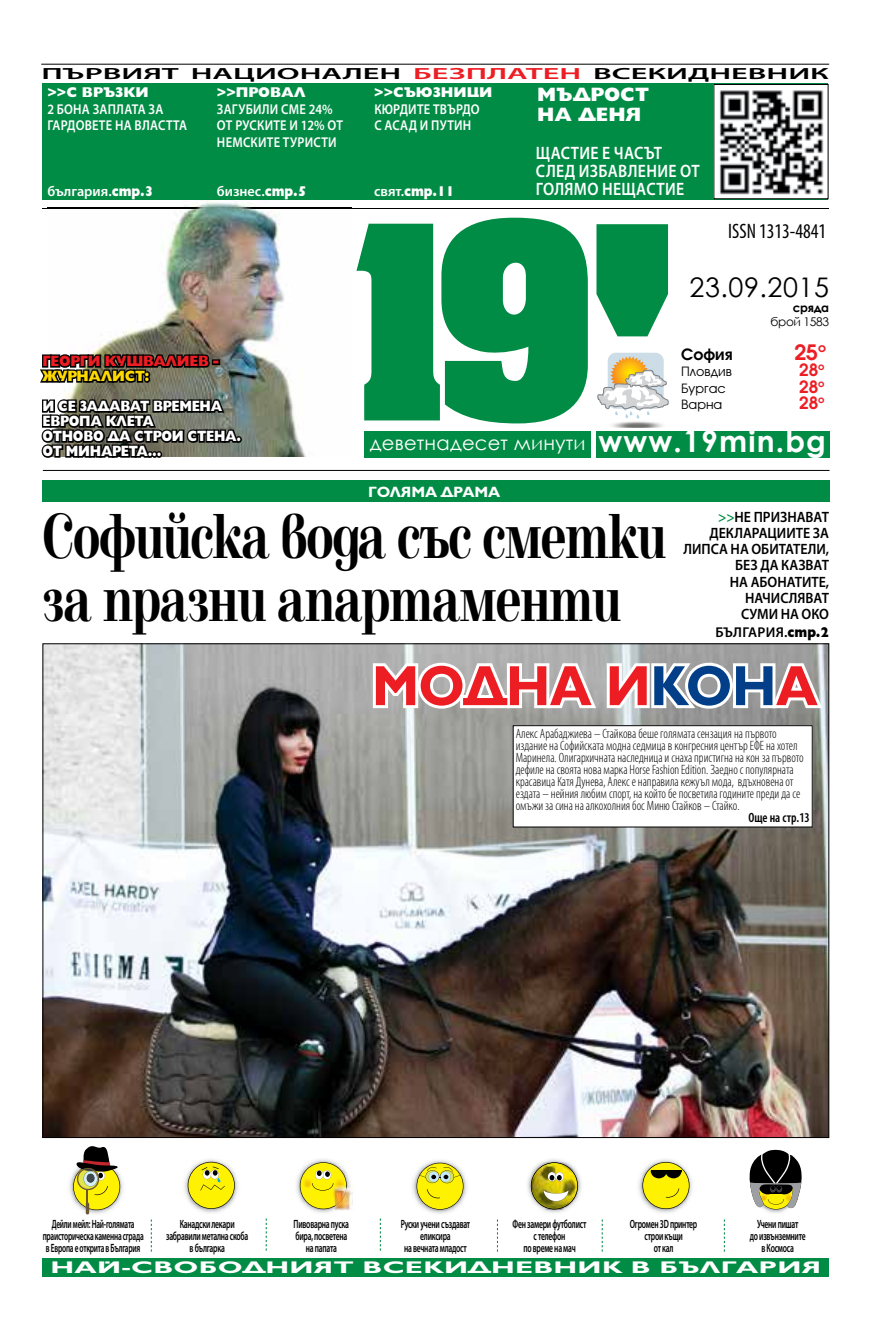
<style>
.page{position:relative;width:893px;height:1340px;background:#fff}
.page>*{position:absolute;margin:0;border:0;box-sizing:border-box;transform-origin:0 0}
.t1{font:700 66px/63px "Elfin CYR";letter-spacing:-.025em;color:#000;scale:.74 1}
.t2{font:700 57px "Gilt";letter-spacing:-.01em;color:#ed1d24;scale:.94 1}
.t3{font:700 29.85px "Century Gothic";letter-spacing:.04em;color:#fff}
.t4{font:27px "Century Gothic";letter-spacing:.02em;color:#000}
.t5{font:700 22.35px "Avanti CYR";color:#ed1d24}
.t6{font:condensed 21px "Myriad Pro";color:#000;scale:.95 1}
.t7{font:19.5px "Century Gothic";letter-spacing:.01em;color:#fff}
.t8{font:800 19.5px/19.5px "Gilt";color:#fff}
.t9{font:600 18px/18px "Myriad Pro";letter-spacing:.02em;color:#fff;scale:.88 1}
.t10{font:700 17.85px "Avanti CYR";color:#ed1d24}
.t11{font:700 16.95px "Gilt";letter-spacing:.01em;color:#fff;scale:1.68 1}
.t12{font:700 16.35px "Avanti CYR";color:#000}
.t13{font:600 16.2px "Myriad Pro";color:#000;scale:2 1}
.t14{font:600 15px/16.2px "Myriad Pro";color:#000;text-align:right;scale:.93 1}
.t15{font:800 15px/15px "Gilt";letter-spacing:-.02em;color:#fff;scale:.86 1}
.t16{font:800 15px "Gilt";letter-spacing:-.02em;color:#ed1d24;scale:.93 1}
.t17{font:700 15px "Gilt";letter-spacing:-.01em;color:#fff;scale:1.04 1}
.t18{font:800 15px "Gilt";letter-spacing:-.02em;color:#ffda00;scale:.93 1}
.t19{font:600 14.25px/16.5px "Myriad Pro";letter-spacing:.02em;color:#fff;scale:.88 1}
.t20{font:800 14.25px "Gilt";color:#fff}
.t21{font:600 14.25px "Myriad Pro";color:#fff}
.t22{font:600 14.25px "Myriad Pro";letter-spacing:.02em;color:#000}
.t23{font:600 14.25px "Myriad Pro";letter-spacing:.02em;color:#fff}
.t24{font:800 14.25px "Gilt";color:#fff;scale:.89 1}
.t25{font:300 condensed 13.5px/12px "Myriad Pro";color:#000;scale:.95 1}
.t26{font:600 condensed 13.5px "Myriad Pro";color:#000;scale:.95 1}
.t27{font:13.35px "Avanti CYR";color:#000}
.t28{font:600 12px/12px "Myriad Pro";letter-spacing:-.03em;color:#000;text-align:center;scale:.63 1}
.t29{font:600 12px/12px "Myriad Pro";letter-spacing:-.03em;color:#000;text-align:center;scale:.61 1}
.t30{font:12px "Century Gothic";letter-spacing:-.03em;color:#000}
.t31{font:700 12px "Century Gothic";letter-spacing:-.03em;color:#000}
.s1{color:#ed1d24}
.s2{font-family:"Gilt";font-weight:800}
.s3{font-family:"Myriad Pro";font-weight:600}
.s4{color:#008c44}
.s5{color:#023f88}
</style>
<div class="page">
<svg style="left:596px;top:224px;width:72px;height:112px;background:#1e995a"></svg>
<div style="left:364px;top:431px;width:465px;height:27px;background:#008c44"></div>
<div style="left:591px;top:426px;width:5px;height:34px;background:#fff"></div>
<hr style="left:43px;top:208px;width:786px;height:1px;background:#000">
<svg style="left:356px;top:218px;width:232px;height:205px"></svg>
<hr style="left:43px;top:470px;width:786px;height:1px;background:#000">
<hr style="left:41px;top:64px;width:788px;height:1px;background:#000">
<div style="left:43px;top:83px;width:785px;height:117px;background:#008c44"></div>
<div style="left:714px;top:84px;width:114px;height:115px;background:#fff"></div>
<img style="left:719px;top:90px;width:105px;height:105px">
<div style="left:608px;top:353px;width:56px;height:56px;background:#ccdde7;border-radius:8px"></div>
<img style="left:612px;top:418px;width:51px;height:9px">
<img style="left:612px;top:356px;width:37px;height:14px">
<svg style="left:597px;top:370px;width:71px;height:48px"></svg>
<img style="left:47px;top:200px;width:304px;height:257px">
<img style="left:47px;top:208px;width:304px;height:1px">
<div style="left:236px;top:436px;width:6px;height:7px;border:3px solid #000;border-radius:50%"></div>
<svg style="left:40px;top:350px;width:201px;height:108px;background:#464841"></svg>
<div style="left:147px;top:451px;width:6px;height:7px;border:3px solid #000;border-radius:50%"></div>
<div style="left:152px;top:451px;width:6px;height:7px;border:3px solid #000;border-radius:50%"></div>
<div style="left:156px;top:451px;width:6px;height:7px;border:3px solid #000;border-radius:50%"></div>
<div style="left:43px;top:480px;width:787px;height:22px;background:#008c44"></div>
<img style="left:412px;top:1160px;width:55px;height:54px">
<svg style="left:416px;top:1162px;width:48px;height:47px;background:#e0db47"></svg>
<svg style="left:151px;top:1219px;width:1px;height:32px"></svg>
<svg style="left:266px;top:1218px;width:1px;height:32px"></svg>
<svg style="left:380px;top:1218px;width:1px;height:32px"></svg>
<svg style="left:497px;top:1219px;width:1px;height:32px"></svg>
<svg style="left:602px;top:1219px;width:1px;height:32px"></svg>
<svg style="left:724px;top:1219px;width:1px;height:32px"></svg>
<img style="left:184px;top:1159px;width:54px;height:54px">
<svg style="left:188px;top:1161px;width:47px;height:47px;background:#e6de3b"></svg>
<img style="left:764px;top:1209px;width:23px;height:4px">
<svg style="left:750px;top:1149px;width:52px;height:60px"></svg>
<img style="left:45px;top:645px;width:782px;height:490px">
<svg style="left:370px;top:658px;width:457px;height:55px"></svg>
<img style="left:542px;top:1159px;width:25px;height:54px">
<img style="left:529px;top:1161px;width:51px;height:16px">
<img style="left:527px;top:1177px;width:4px;height:21px">
<img style="left:578px;top:1177px;width:3px;height:21px">
<svg style="left:531px;top:1162px;width:47px;height:47px"></svg>
<img style="left:69px;top:1174px;width:54px;height:41px">
<svg style="left:73px;top:1146px;width:47px;height:68px"></svg>
<img style="left:296px;top:1159px;width:54px;height:54px">
<img style="left:333px;top:1185px;width:20px;height:25px">
<svg style="left:300px;top:1162px;width:47px;height:47px;background:#e7d73a"></svg>
<div style="left:513px;top:725px;width:299px;height:102px;background:#fff"></div>
<div style="left:513px;top:725px;width:300px;height:102px;border:1px solid #000"></div>
<img style="left:638px;top:1159px;width:54px;height:54px">
<svg style="left:642px;top:1161px;width:47px;height:48px;background:#d7cf36"></svg>
<hr style="left:651px;top:1169px;width:31px;height:2px;background:#000">
<div style="left:43px;top:1258px;width:786px;height:18px;background:#008c44"></div>
<p class="t13" style="left:42px;top:63px;width:395px">ПЪРВИЯТ НАЦИОНАЛЕН <span class="s1">БЕЗПЛАТЕН</span> ВСЕКИДНЕВНИК</p>
<p class="t20" style="left:47px;top:84px;width:103px">&gt;&gt;С ВРЪЗКИ</p>
<p class="t19" style="left:47px;top:100px;width:160px">2 БОНА ЗАПЛАТА ЗА<br>ГАРДОВЕТЕ НА ВЛАСТТА</p>
<p class="t21" style="left:47px;top:182px;width:108px">българия.<span class="s2">стр.3</span></p>
<p class="t20" style="left:217px;top:84px;width:90px">&gt;&gt;ПРОВАЛ</p>
<p class="t19" style="left:217px;top:100px;width:145px">ЗАГУБИЛИ СМЕ 24%<br>ОТ РУСКИТЕ И 12% ОТ<br>НЕМСКИТЕ ТУРИСТИ</p>
<p class="t23" style="left:217px;top:182px;width:91px">бизнес.<span class="s2">стр.5</span></p>
<p class="t16" style="left:43px;top:353px;width:191px">ГЕОРГИ КУШВАЛИЕВ -</p>
<p class="t18" style="left:43px;top:368px;width:117px">ЖУРНАЛИСТ:</p>
<p class="t15" style="left:43px;top:399px;width:232px">И СЕ ЗАДАВАТ ВРЕМЕНА<br>ЕВРОПА КЛЕТА<br>ОТНОВО ДА СТРОИ СТЕНА.<br>ОТ МИНАРЕТА...</p>
<p class="t20" style="left:374px;top:84px;width:120px">&gt;&gt;СЪЮЗНИЦИ</p>
<p class="t19" style="left:374px;top:100px;width:121px">КЮРДИТЕ ТВЪРДО<br>С АСАД И ПУТИН</p>
<p class="t24" style="left:374px;top:183px;width:92px"><span class="s3">свят.</span>стр.11</p>
<h3 class="t8" style="left:537px;top:85px;width:113px">МЪДРОСТ<br>НА ДЕНЯ</h3>
<h3 class="t9" style="left:536px;top:144px;width:188px">ЩАСТИЕ Е ЧАСЪТ<br>СЛЕД ИЗБАВЛЕНИЕ ОТ<br>ГОЛЯМО НЕЩАСТИЕ</h3>
<h3 class="t6" style="left:728px;top:218px;width:104px">ISSN 1313-4841</h3>
<h3 class="t4" style="left:690px;top:268px;width:141px">23.09.2015</h3>
<p class="t31" style="left:793px;top:298px;width:38px">сряда</p>
<p class="t30" style="left:771px;top:313px;width:60px">брой 1583</p>
<p class="t12" style="left:681px;top:344px;width:53px">София</p>
<h3 class="t5" style="left:794px;top:338px;width:33px">25<sup>о</sup></h3>
<p class="t27" style="left:681px;top:364px;width:52px">Пловдив</p>
<h3 class="t10" style="left:799px;top:359px;width:27px">28<sup>о</sup></h3>
<p class="t27" style="left:681px;top:380px;width:46px">Бургас</p>
<h3 class="t10" style="left:799px;top:375px;width:27px">28<sup>о</sup></h3>
<p class="t27" style="left:681px;top:397px;width:43px">Варна</p>
<h3 class="t10" style="left:799px;top:392px;width:27px">28<sup>о</sup></h3>
<h3 class="t7" style="left:370px;top:429px;width:217px">деветнадесет минути</h3>
<p class="t17" style="left:368px;top:483px;width:129px">ГОЛЯМА ДРАМА</p>
<h3 class="t3" style="left:598px;top:419px;width:229px">www.19min.bg</h3>
<h1 class="t1" style="left:43px;top:506px;width:844px">Софийска вода със сметки за празни апартаменти</h1>
<p class="t14" style="left:683px;top:508px;width:158px"><span class="s4">&gt;&gt;</span>НЕ ПРИЗНАВАТ<br>ДЕКЛАРАЦИИТЕ ЗА<br>ЛИПСА НА ОБИТАТЕЛИ,<br>БЕЗ ДА КАЗВАТ<br>НА АБОНАТИТЕ,<br>НАЧИСЛЯВАТ<br>СУМИ НА ОКО</p>
<p class="t22" style="left:715px;top:623px;width:115px">БЪЛГАРИЯ.<span class="s2">стр.2</span></p>
<h2 class="t2" style="left:372px;top:654px;width:476px">МОДНА И<span class="s5">КОН</span>А</h2>
<p class="t25" style="left:516px;top:727px;width:305px">Алекс Арабаджиева – Стайкова беше голямата сензация на първото издание на Софийската модна седмица в конгресния център ЕФЕ на хотел Маринела. Олигархичната наследница и снаха пристигна на кон за първото дефиле на своята нова марка Horse Fashion Edition. Заедно с популярната красавица Катя Дунева, Алекс е направила кежуъл мода, вдъхновена от ездата – нейния любим спорт, на който бе посветила годините преди да се омъжи за сина на алкохолния бос Миню Стайков – Стайко.</p>
<p class="t26" style="left:748px;top:809px;width:66px">Още на стр.13</p>
<p class="t29" style="left:43px;top:1217px;width:167px">Дейли мейл: Най-голямата праисторическа каменна сграда в Европа е открита в България</p>
<p class="t28" style="left:166px;top:1217px;width:132px">Канадски лекари забравили метална скоба в българка</p>
<p class="t28" style="left:294px;top:1217px;width:89px">Пивоварна пуска бира, посветена на папата</p>
<p class="t28" style="left:401px;top:1217px;width:112px">Руски учени създават еликсира<br>на вечната младост</p>
<p class="t28" style="left:513px;top:1217px;width:119px">Фен замери футболист с телефон<br>по време на мач</p>
<p class="t28" style="left:630px;top:1217px;width:109px">Огромен 3D принтер строи къщи<br>от кал</p>
<p class="t28" style="left:750px;top:1217px;width:90px">Учени пишат<br>до извънземните в Космоса</p>
<p class="t11" style="left:50px;top:1257px;width:460px">НАЙ-СВОБОДНИЯТ ВСЕКИДНЕВНИК В БЪЛГАРИЯ</p>
</div>
